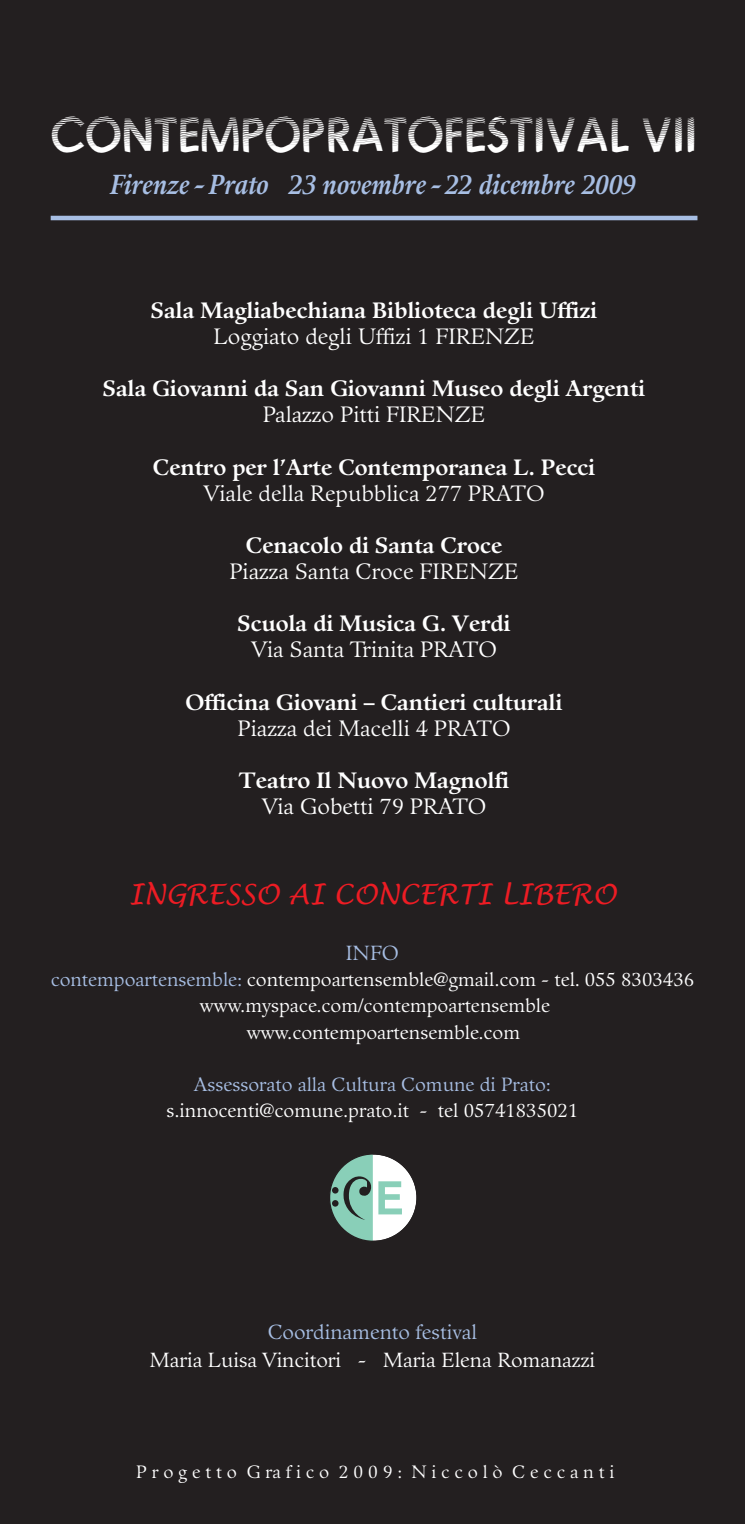
<style>
.page{position:relative;width:745px;height:1524px;background:#fff}
.page>*{position:absolute;margin:0;border:0;box-sizing:border-box;transform-origin:0 0}
.t1{font:65.75px "Australian Sunrise";color:#fff;scale:.73 1}
.t2{font:italic 27.5px "Lucida Handwriting";color:#ed1c24}
.t3{font:italic 700 27px "Guardi";color:#a7bee3;scale:.9 1}
.t4{font:700 21.75px "Guardi";color:#fff}
.t5{font:21.75px "Guardi";color:#fff}
.t6{font:20px "Guardi";color:#fff}
.t7{font:20px "Guardi";color:#a7bee3}
.t8{font:18.75px "Guardi";color:#fff}
.t9{font:18.75px "Guardi";color:#a7bee3}
.t10{font:17.5px "Guardi";color:#fff}
.s1{color:#a7bee3}
</style>
<div class="page">
<div style="left:0;top:0;width:744px;height:1524px;background:#231f20"></div>
<hr style="left:51px;top:216px;width:645px;height:4px;background:#a7bee3">
<div style="left:329px;top:1154px;width:88px;height:87px;background:#fff;border-radius:50%"></div>
<svg style="left:331px;top:1155px;width:70px;height:85px"></svg>
<h1 class="t1" style="left:51px;top:90px;width:885px">CONTEMPOPRATOFESTIVAL VII</h1>
<p class="t3" style="left:110px;top:174px;width:585px">Firenze - Prato 23 novembre - 22 dicembre 2009</p>
<p class="t4" style="left:151px;top:301px;width:447px">Sala Magliabechiana Biblioteca degli Uffizi</p>
<p class="t5" style="left:213px;top:327px;width:323px">Loggiato degli Uffizi 1 FIRENZE</p>
<p class="t4" style="left:103px;top:380px;width:543px">Sala Giovanni da San Giovanni Museo degli Argenti</p>
<p class="t5" style="left:263px;top:406px;width:224px">Palazzo Pitti FIRENZE</p>
<p class="t4" style="left:153px;top:458px;width:443px">Centro per l’Arte Contemporanea L. Pecci</p>
<p class="t5" style="left:203px;top:484px;width:342px">Viale della Repubblica 277 PRATO</p>
<p class="t4" style="left:246px;top:536px;width:258px">Cenacolo di Santa Croce</p>
<p class="t5" style="left:229px;top:562px;width:291px">Piazza Santa Croce FIRENZE</p>
<p class="t4" style="left:237px;top:614px;width:274px">Scuola di Musica G. Verdi</p>
<p class="t5" style="left:251px;top:641px;width:247px">Via Santa Trinita PRATO</p>
<p class="t4" style="left:185px;top:693px;width:378px">Officina Giovani – Cantieri culturali</p>
<p class="t5" style="left:237px;top:719px;width:274px">Piazza dei Macelli 4 PRATO</p>
<p class="t4" style="left:239px;top:771px;width:271px">Teatro Il Nuovo Magnolfi</p>
<p class="t5" style="left:261px;top:797px;width:226px">Via Gobetti 79 PRATO</p>
<p class="t2" style="left:128px;top:881px;width:489px">INGRESSO AI CONCERTI LIBERO</p>
<p class="t7" style="left:346px;top:944px;width:54px">INFO</p>
<p class="t8" style="left:51px;top:972px;width:644px"><span class="s1">contempoartensemble:</span> contempoartensemble@gmail.com - tel. 055 8303436</p>
<p class="t8" style="left:200px;top:998px;width:351px">www.myspace.com/contempoartensemble</p>
<p class="t8" style="left:247px;top:1024px;width:274px">www.contempoartensemble.com</p>
<p class="t9" style="left:194px;top:1076px;width:358px">Assessorato alla Cultura Comune di Prato:</p>
<p class="t8" style="left:166px;top:1103px;width:413px">s.innocenti@comune.prato.it - tel 05741835021</p>
<p class="t7" style="left:267px;top:1323px;width:211px">Coordinamento festival</p>
<p class="t6" style="left:150px;top:1351px;width:446px">Maria Luisa Vincitori - Maria Elena Romanazzi</p>
<p class="t10" style="left:136px;top:1464px;width:479px">P r o g e t t o G ra f i c o 2 0 0 9 : N i c c o l ò C e c c a n t i</p>
</div>
